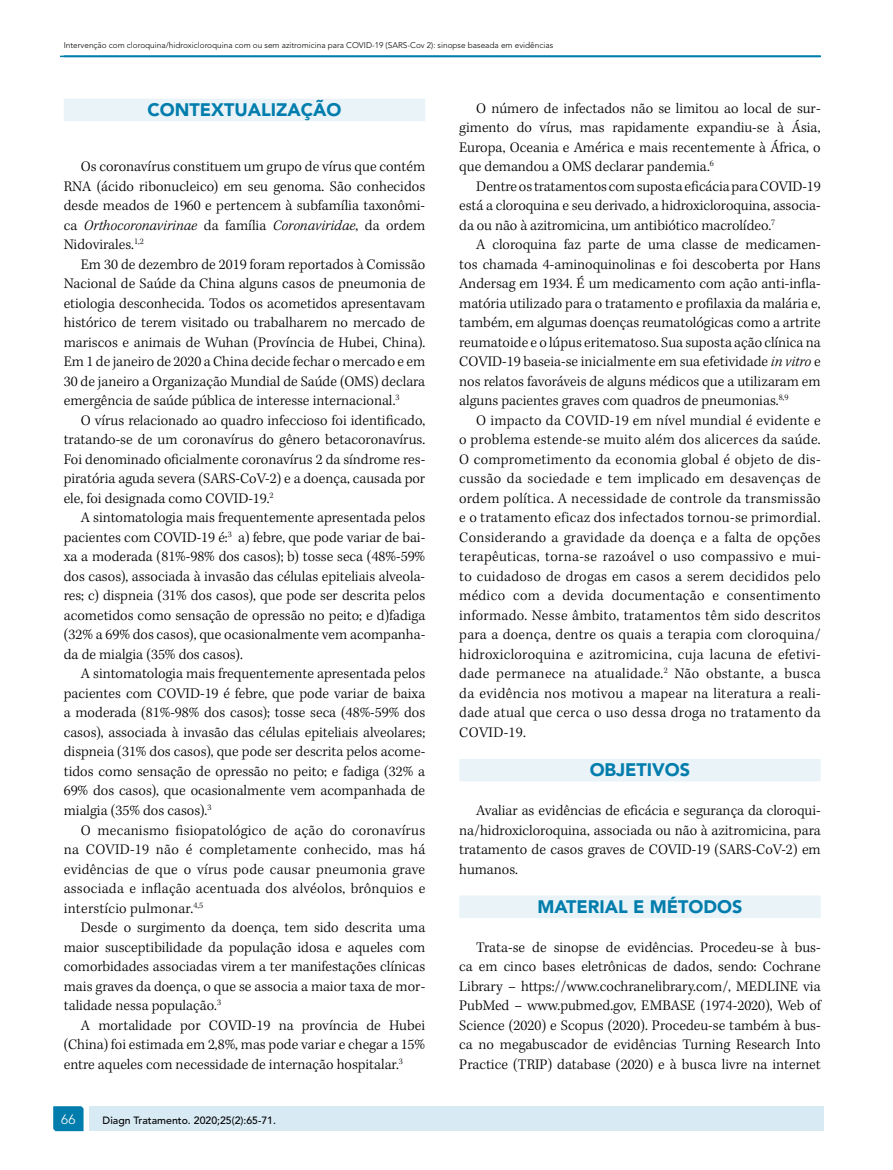
<style>
.page{position:relative;width:893px;height:1170px;background:#fff}
.page>*{position:absolute;margin:0;border:0;box-sizing:border-box;transform-origin:0 0}
.t1{font:900 18px "Avenir LT Std";color:#007dac}
.t2{font:300 15px/19.5px "Kepler Std";color:#000;text-align:justify}
.t3{font:300 13.5px "Avenir LT Std";color:#fff}
.t4{font:500 10.5px "Avenir LT Std";color:#000}
.t5{font:300 8.25px "Avenir LT Std";color:#000}
.s1{font-style:italic}
</style>
<div class="page">
<div style="left:64px;top:99px;width:361px;height:22px;background:#e9f3f8"></div>
<div style="left:459px;top:758px;width:362px;height:23px;background:#e9f3f8"></div>
<div style="left:459px;top:895px;width:362px;height:22px;background:#e9f3f8"></div>
<hr style="left:60px;top:56px;width:761px;height:1px;background:#007dac">
<svg style="left:53px;top:1106px;width:31px;height:24px"></svg>
<div style="left:89px;top:1106px;width:735px;height:24px;background:#d8eaf4"></div>
<p class="t5" style="left:64px;top:40px;width:491px">Intervenção com cloroquina/hidroxicloroquina com ou sem azitromicina para COVID-19 (SARS-Cov 2): sinopse baseada em evidências</p>
<p class="t1" style="left:148px;top:99px;width:195px">CONTEXTUALIZAÇÃO</p>
<p class="t2" style="left:64px;top:157px;width:363px;text-indent:17px">Os coronavírus constituem um grupo de vírus que contém RNA (ácido ribonucleico) em seu genoma. São conhecidos desde meados de 1960 e pertencem à subfamília taxonômi&shy;ca <span class="s1">Orthocoronavirinae</span> da família <span class="s1">Coronaviridae</span>, da ordem Nidovirales.<sup>1,2</sup></p>
<p class="t2" style="left:64px;top:255px;width:363px;text-indent:17px">Em 30 de dezembro de 2019 foram reportados à Comissão Nacional de Saúde da China alguns casos de pneumonia de etiologia desconhecida. Todos os acometidos apresentavam histórico de terem visitado ou trabalharem no mercado de mariscos e animais de Wuhan (Província de Hubei, China).<br>Em 1 de janeiro de 2020 a China decide fechar o mercado e em 30 de janeiro a Organização Mundial de Saúde (OMS) declara emergência de saúde pública de interesse internacional.<sup>3</sup></p>
<p class="t2" style="left:64px;top:411px;width:363px;text-indent:17px">O vírus relacionado ao quadro infeccioso foi identificado, tratando-se de um coronavírus do gênero betacoronavírus.<br>Foi denominado oficialmente coronavírus 2 da síndrome res&shy;piratória aguda severa (SARS-CoV-2) e a doença, causada por ele, foi designada como COVID-19.<sup>2</sup></p>
<p class="t2" style="left:64px;top:508px;width:363px;text-indent:17px">A sintomatologia mais frequentemente apresentada pelos pacientes com COVID-19 é:<sup>3</sup> a) febre, que pode variar de bai&shy;xa a moderada (81%-98% dos casos); b) tosse seca (48%-59% dos casos), associada à invasão das células epiteliais alveola&shy;res; c) dispneia (31% dos casos), que pode ser descrita pelos acometidos como sensação de opressão no peito; e d)fadiga (32% a 69% dos casos), que ocasionalmente vem acompanha&shy;da de mialgia (35% dos casos).</p>
<p class="t2" style="left:64px;top:664px;width:363px;text-indent:17px">A sintomatologia mais frequentemente apresentada pelos pacientes com COVID-19 é febre, que pode variar de baixa a moderada (81%-98% dos casos); tosse seca (48%-59% dos casos), associada à invasão das células epiteliais alveolares; dispneia (31% dos casos), que pode ser descrita pelos acome&shy;tidos como sensação de opressão no peito; e fadiga (32% a 69% dos casos), que ocasionalmente vem acompanhada de mialgia (35% dos casos).<sup>3</sup></p>
<p class="t2" style="left:64px;top:820px;width:363px;text-indent:17px">O mecanismo fisiopatológico de ação do coronavírus na COVID-19 não é completamente conhecido, mas há evidências de que o vírus pode causar pneumonia grave associada e inflação acentuada dos alvéolos, brônquios e interstício pulmonar.<sup>4,5</sup></p>
<p class="t2" style="left:64px;top:918px;width:363px;text-indent:17px">Desde o surgimento da doença, tem sido descrita uma maior susceptibilidade da população idosa e aqueles com comorbidades associadas virem a ter manifestações clínicas mais graves da doença, o que se associa a maior taxa de mor&shy;talidade nessa população.<sup>3</sup></p>
<p class="t2" style="left:64px;top:1015px;width:363px;text-indent:17px">A mortalidade por COVID-19 na província de Hubei (China) foi estimada em 2,8%, mas pode variar e chegar a 15% entre aqueles com necessidade de internação hospitalar.<sup>3</sup></p>
<p class="t3" style="left:61px;top:1111px;width:16px">66</p>
<p class="t4" style="left:103px;top:1114px;width:175px">Diagn Tratamento. 2020;25(2):65-71.</p>
<p class="t2" style="left:459px;top:99px;width:363px;text-indent:17px">O número de infectados não se limitou ao local de sur&shy;gimento do vírus, mas rapidamente expandiu-se à Ásia, Europa, Oceania e América e mais recentemente à África, o que demandou a OMS declarar pandemia.<sup>6</sup></p>
<p class="t2" style="left:459px;top:177px;width:363px;text-indent:17px">Dentre os tratamentos com suposta eficácia para COVID-19 está a cloroquina e seu derivado, a hidroxicloroquina, associa&shy;da ou não à azitromicina, um antibiótico macrolídeo.<sup>7</sup></p>
<p class="t2" style="left:459px;top:235px;width:363px;text-indent:17px">A cloroquina faz parte de uma classe de medicamen&shy;tos chamada 4-aminoquinolinas e foi descoberta por Hans Andersag em 1934. É um medicamento com ação anti-infla&shy;matória utilizado para o tratamento e profilaxia da malária e, também, em algumas doenças reumatológicas como a artrite reumatoide e o lúpus eritematoso. Sua suposta ação clínica na COVID-19 baseia-se inicialmente em sua efetividade <span class="s1">in vitro</span> e nos relatos favoráveis de alguns médicos que a utilizaram em alguns pacientes graves com quadros de pneumonias.<sup>8,9</sup></p>
<p class="t2" style="left:459px;top:411px;width:363px;text-indent:17px">O impacto da COVID-19 em nível mundial é evidente e o problema estende-se muito além dos alicerces da saúde.<br>O comprometimento da economia global é objeto de dis&shy;cussão da sociedade e tem implicado em desavenças de ordem política. A necessidade de controle da transmissão e o tratamento eficaz dos infectados tornou-se primordial.<br>Considerando a gravidade da doença e a falta de opções terapêuticas, torna-se razoável o uso compassivo e mui&shy;to cuidadoso de drogas em casos a serem decididos pelo médico com a devida documentação e consentimento informado. Nesse âmbito, tratamentos têm sido descritos para a doença, dentre os quais a terapia com cloroquina/ hidroxicloroquina e azitromicina, cuja lacuna de efetivi&shy;dade permanece na atualidade.<sup>2</sup> Não obstante, a busca da evidência nos motivou a mapear na literatura a reali&shy;dade atual que cerca o uso dessa droga no tratamento da COVID-19.</p>
<p class="t1" style="left:590px;top:758px;width:102px">OBJETIVOS</p>
<p class="t2" style="left:459px;top:801px;width:363px;text-indent:17px">Avaliar as evidências de eficácia e segurança da cloroqui&shy;na/hidroxicloroquina, associada ou não à azitromicina, para tratamento de casos graves de COVID-19 (SARS-CoV-2) em humanos.</p>
<p class="t1" style="left:537px;top:895px;width:206px">MATERIAL E MÉTODOS</p>
<p class="t2" style="left:459px;top:937px;width:363px;text-indent:17px">Trata-se de sinopse de evidências. Procedeu-se à bus&shy;ca em cinco bases eletrônicas de dados, sendo: Cochrane Library – https://www.cochranelibrary.com/, MEDLINE via PubMed – www.pubmed.gov, EMBASE (1974-2020), Web of Science (2020) e Scopus (2020). Procedeu-se também à bus&shy;ca no megabuscador de evidências Turning Research Into Practice (TRIP) database (2020) e à busca livre na internet</p>
</div>
